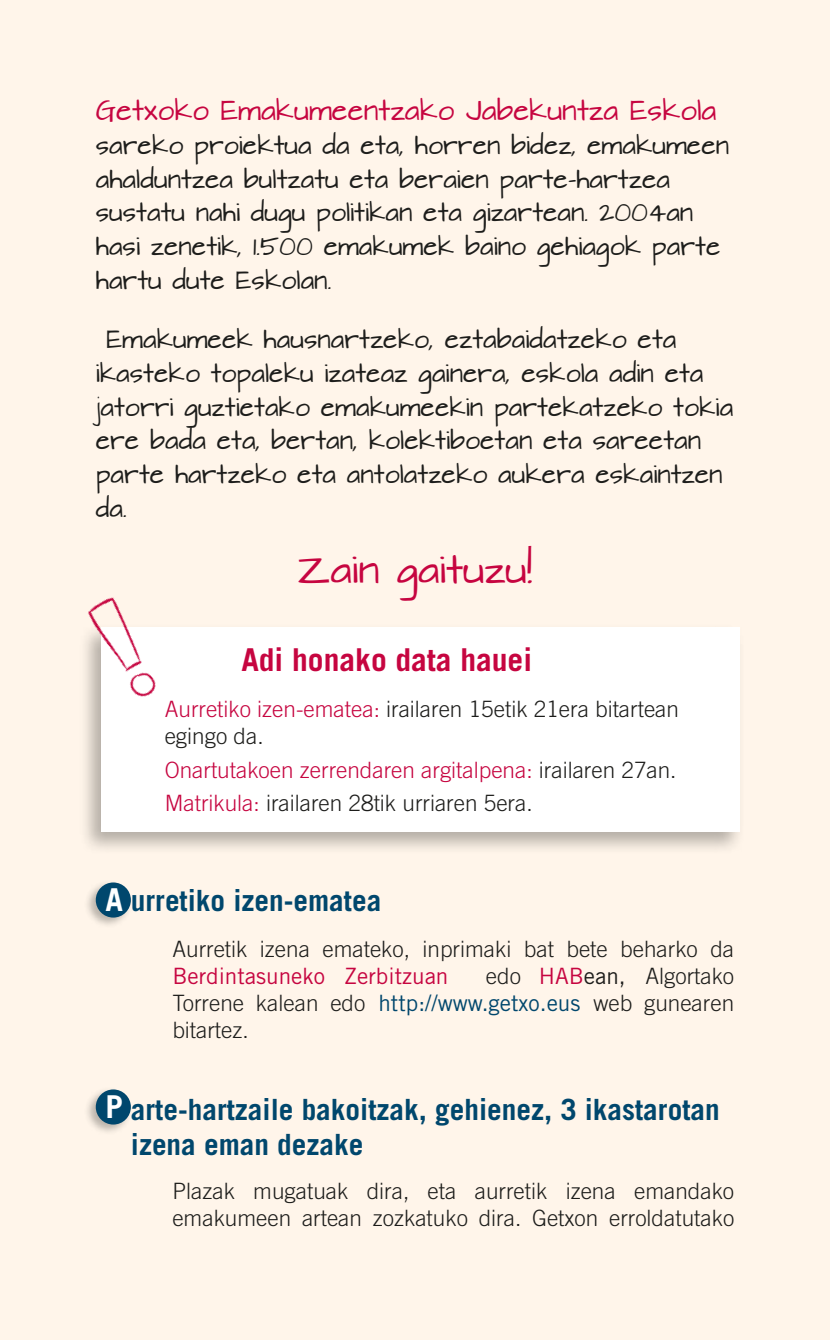
<style>
.page{position:relative;width:830px;height:1340px;background:#fff}
.page>*{position:absolute;margin:0;border:0;box-sizing:border-box;transform-origin:0 0}
.t1{font:33.75px "Architects Daughter";color:#c60540}
.t2{font:700 31.5px "Trade Gothic";color:#c60540}
.t3{font:700 29.25px/35.1px "Trade Gothic";color:#00476d}
.t4{font:24.75px "Architects Daughter";color:#c60540;scale:.95 1}
.t5{font:22.5px/33.8px "Architects Daughter";color:#1d1d1b;scale:.95 1}
.t6{font:300 22.5px/27px "Trade Gothic";color:#1d1d1b}
.t7{font:300 22.5px/33.3px "Trade Gothic";color:#c60540}
.t8{font:22.5px "Trade Gothic";color:#c60540}
.s1{color:#c60540}
.s2{color:#1d1d1b}
.s3{font-size:31.5px;color:#fff}
.s4{font-weight:400;color:#c60540}
.s5{font-weight:400}
.s6{font-weight:400;color:#00476d}
</style>
<div class="page">
<div style="left:0;top:0;width:829px;height:1339px;background:#fff5ea"></div>
<div style="left:84px;top:879px;width:49px;height:49px;background:#1d1d1b;opacity:.3"></div>
<div style="left:96px;top:882px;width:35px;height:35px;background:#00476d;border-radius:50%"></div>
<div style="left:84px;top:1086px;width:49px;height:49px;background:#1d1d1b;opacity:.3"></div>
<div style="left:96px;top:1089px;width:35px;height:35px;background:#00476d;border-radius:50%"></div>
<div style="left:79px;top:623px;width:666px;height:232px;background:#1d1d1b;opacity:.33"></div>
<div style="left:101px;top:627px;width:638px;height:204px;background:#fff"></div>
<img style="left:79px;top:597px;width:107px;height:113px">
<p class="t4" style="left:96px;top:97px;width:654px">Getxoko Emakumeentzako Jabekuntza Eskola</p>
<p class="t5" style="left:96px;top:129px;width:668px">sareko proiektua da eta, horren bidez, emakumeen ahalduntzea bultzatu eta beraien parte-hartzea sustatu nahi dugu politikan eta gizartean. 2004an hasi zenetik, 1.500 emakumek baino gehiagok parte hartu dute Eskolan.</p>
<p class="t5" style="left:96px;top:323px;width:672px;text-indent:11px">Emakumeek hausnartzeko, eztabaidatzeko eta ikasteko topaleku izateaz gainera, eskola adin eta jatorri guztietako emakumeekin partekatzeko tokia ere bada eta, bertan, kolektiboetan eta sareetan parte hartzeko eta antolatzeko aukera eskaintzen da.</p>
<h1 class="t1" style="left:297px;top:551px;width:237px">Zain gaituzu!</h1>
<h2 class="t2" style="left:241px;top:640px;width:292px">Adi honako data hauei</h2>
<p class="t6" style="left:165px;top:695px;width:515px"><span class="s1">Aurretiko izen-ematea:</span> irailaren 15etik 21era bitartean egingo da.</p>
<p class="t7" style="left:165px;top:752px;width:513px">Onartutakoen zerrendaren argitalpena: <span class="s2">irailaren 27an.<br></span>Matrikula: <span class="s2">irailaren 28tik urriaren 5era.</span></p>
<h3 class="t3" style="left:105px;top:882px;width:277px"><span class="s3">A</span> urretiko izen-ematea</h3>
<p class="t6" style="left:172px;top:935px;width:563px">Aurretik izena emateko, inprimaki bat bete beharko da</p>
<p class="t8" style="left:172px;top:962px;width:277px">Berdintasuneko Zerbitzuan</p>
<p class="t6" style="left:172px;top:962px;width:563px;text-align:justify;text-indent:313px">edo <span class="s4">HAB</span><span class="s5">ean,</span> Algortako Torrene kalean edo <span class="s6">http://www.getxo.eus</span> web gunearen bitartez.</p>
<h3 class="t3" style="left:131px;top:1091px;width:590px;text-indent:-25px"><span class="s3">P</span> arte-hartzaile bakoitzak, gehienez, 3 ikastarotan izena eman dezake</h3>
<p class="t6" style="left:172px;top:1177px;width:563px">Plazak mugatuak dira, eta aurretik izena emandako emakumeen artean zozkatuko dira. Getxon erroldatutako</p>
</div>
